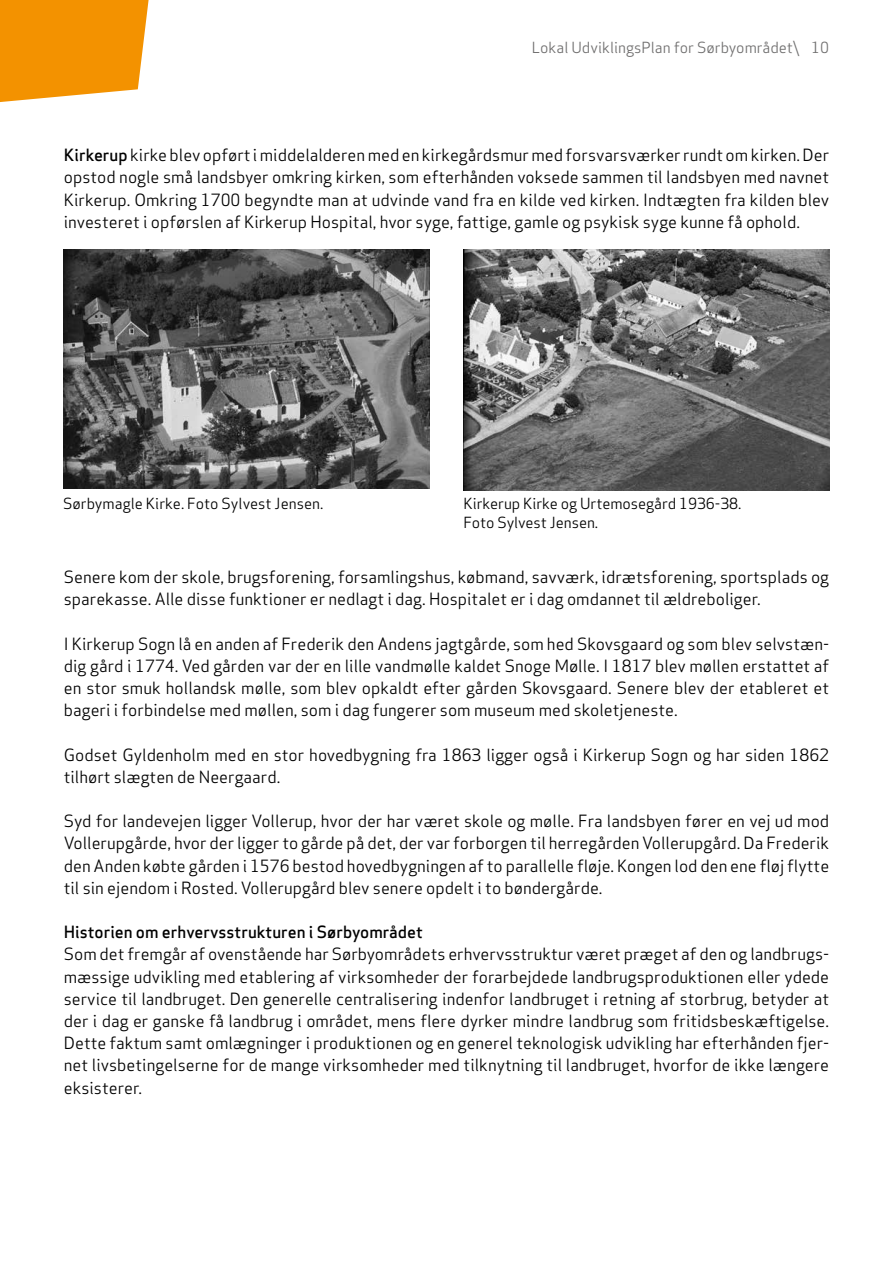
<style>
.page{position:relative;width:893px;height:1263px;background:#fff}
.page>*{position:absolute;margin:0;border:0;box-sizing:border-box;transform-origin:0 0}
.t1{font:16.5px/22.2px "Apex Sans";color:#000;text-align:justify}
.t2{font:500 16.5px "Apex Sans";color:#000}
.t3{font:15px/19.5px "Apex Sans";letter-spacing:-.005em;color:#000}
.t4{font:15px "Apex Sans";color:#706f6f}
.s1{font-weight:500}
</style>
<div class="page">
<img style="left:64px;top:250px;width:365px;height:238px">
<img style="left:464px;top:250px;width:365px;height:240px">
<svg style="left:0;top:0;width:149px;height:102px;background:#f49c19"></svg>
<p class="t4" style="left:532px;top:36px;width:299px">Lokal UdviklingsPlan for Sørbyområdet\ 10</p>
<p class="t1" style="left:64px;top:142px;width:767px"><span class="s1">Kirkerup</span> kirke blev opført i middelalderen med en kirkegårdsmur med forsvarsværker rundt om kirken. Der opstod nogle små landsbyer omkring kirken, som efterhånden voksede sammen til landsbyen med navnet Kirkerup. Omkring 1700 begyndte man at udvinde vand fra en kilde ved kirken. Indtægten fra kilden blev investeret i opførslen af Kirkerup Hospital, hvor syge, fattige, gamle og psykisk syge kunne få ophold.</p>
<p class="t3" style="left:63px;top:492px;width:262px">Sørbymagle Kirke. Foto Sylvest Jensen.</p>
<p class="t3" style="left:463px;top:492px;width:279px">Kirkerup Kirke og Urtemosegård 1936-38.<br>Foto Sylvest Jensen.</p>
<p class="t1" style="left:64px;top:564px;width:767px">Senere kom der skole, brugsforening, forsamlingshus, købmand, savværk, idrætsforening, sportsplads og sparekasse. Alle disse funktioner er nedlagt i dag. Hospitalet er i dag omdannet til ældreboliger.</p>
<p class="t1" style="left:64px;top:631px;width:767px">I Kirkerup Sogn lå en anden af Frederik den Andens jagtgårde, som hed Skovsgaard og som blev selvstæn&shy;dig gård i 1774. Ved gården var der en lille vandmølle kaldet Snoge Mølle. I 1817 blev møllen erstattet af en stor smuk hollandsk mølle, som blev opkaldt efter gården Skovsgaard. Senere blev der etableret et bageri i forbindelse med møllen, som i dag fungerer som museum med skoletjeneste.</p>
<p class="t1" style="left:64px;top:742px;width:767px">Godset Gyldenholm med en stor hovedbygning fra 1863 ligger også i Kirkerup Sogn og har siden 1862 tilhørt slægten de Neergaard.</p>
<p class="t1" style="left:64px;top:808px;width:767px">Syd for landevejen ligger Vollerup, hvor der har været skole og mølle. Fra landsbyen fører en vej ud mod Vollerupgårde, hvor der ligger to gårde på det, der var forborgen til herregården Vollerupgård. Da Frederik den Anden købte gården i 1576 bestod hovedbygningen af to parallelle fløje. Kongen lod den ene fløj flytte til sin ejendom i Rosted. Vollerupgård blev senere opdelt i to bøndergårde.</p>
<p class="t2" style="left:64px;top:917px;width:360px">Historien om erhvervsstrukturen i Sørbyområdet</p>
<p class="t1" style="left:64px;top:942px;width:767px">Som det fremgår af ovenstående har Sørbyområdets erhvervsstruktur været præget af den og landbrugs&shy;mæssige udvikling med etablering af virksomheder der forarbejdede landbrugsproduktionen eller ydede service til landbruget. Den generelle centralisering indenfor landbruget i retning af storbrug, betyder at der i dag er ganske få landbrug i området, mens flere dyrker mindre landbrug som fritidsbeskæftigelse.<br>Dette faktum samt omlægninger i produktionen og en generel teknologisk udvikling har efterhånden fjer&shy;net livsbetingelserne for de mange virksomheder med tilknytning til landbruget, hvorfor de ikke længere eksisterer.</p>
</div>
